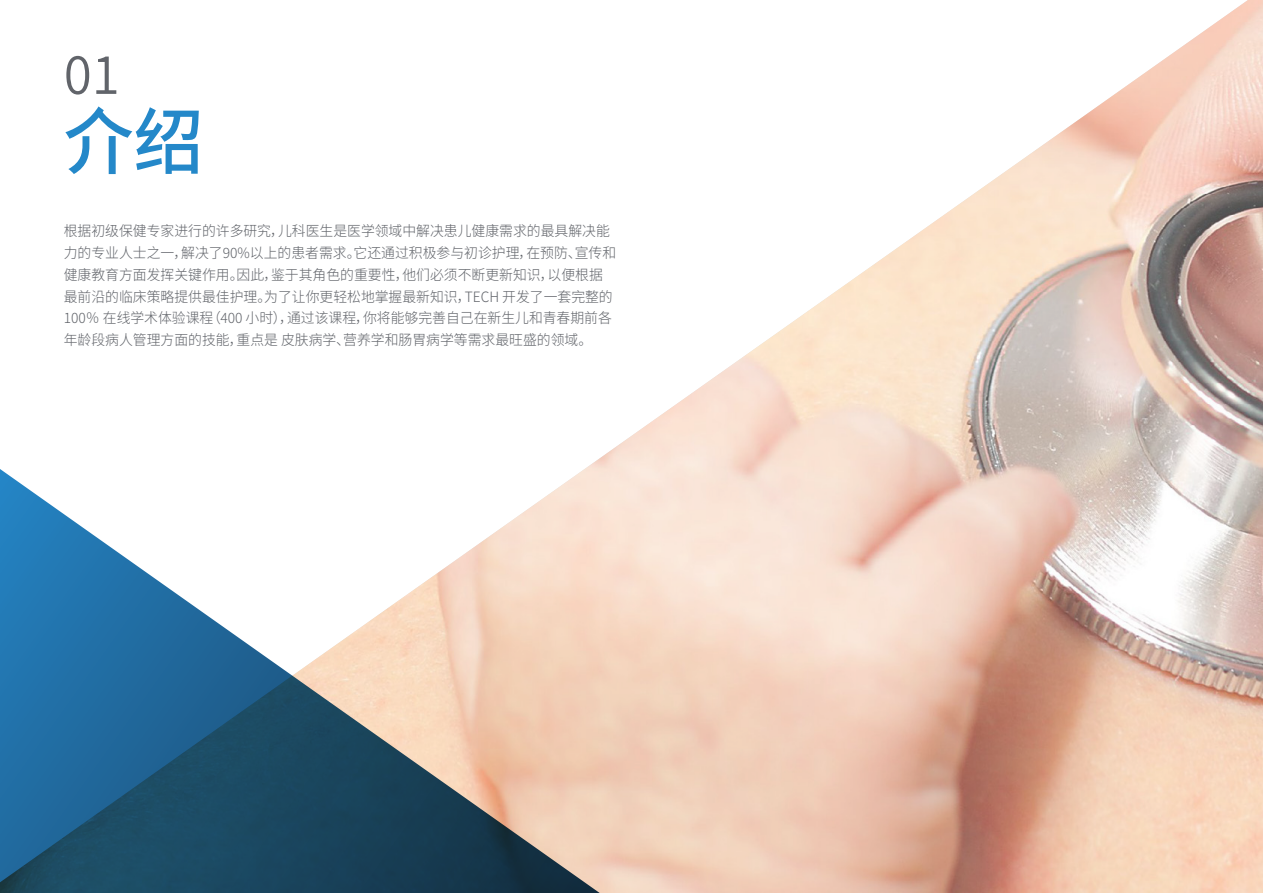
<style>
.page{position:relative;width:1263px;height:893px;background:#fff}
.page>*{position:absolute;margin:0;border:0;box-sizing:border-box;transform-origin:0 0}
.t1{font:500 72px "Source Han Sans CN";color:#2488c9}
.t2{font:52.5px "Source Han Sans CN";color:#61646a}
.t3{font:300 14.25px/21.8px "Source Han Sans CN";color:#61646a}
</style>
<div class="page">
<img style="left:606px;top:0;width:657px;height:893px">
<svg style="left:0;top:454px;width:640px;height:439px"></svg>
<h2 class="t2" style="left:64px;top:45px;width:57px">01</h2>
<h1 class="t1" style="left:64px;top:101px;width:141px">介绍</h1>
<p class="t3" style="left:64px;top:220px;width:554px">根据初级保健专家进行的许多研究，儿科医生是医学领域中解决患儿健康需求的最具解决能力的专业人士之一，解决了90%以上的患者需求。它还通过积极参与初诊护理，在预防、宣传和健康教育方面发挥关键作用。因此，鉴于其角色的重要性，他们必须不断更新知识，以便根据最前沿的临床策略提供最佳护理。为了让你更轻松地掌握最新知识，TECH 开发了一套完整的100％ 在线学术体验课程（400 小时），通过该课程，你将能够完善自己在新生儿和青春期前各年龄段病人管理方面的技能，重点是 皮肤病学、营养学和肠胃病学等需求最旺盛的领域。</p>
</div>
